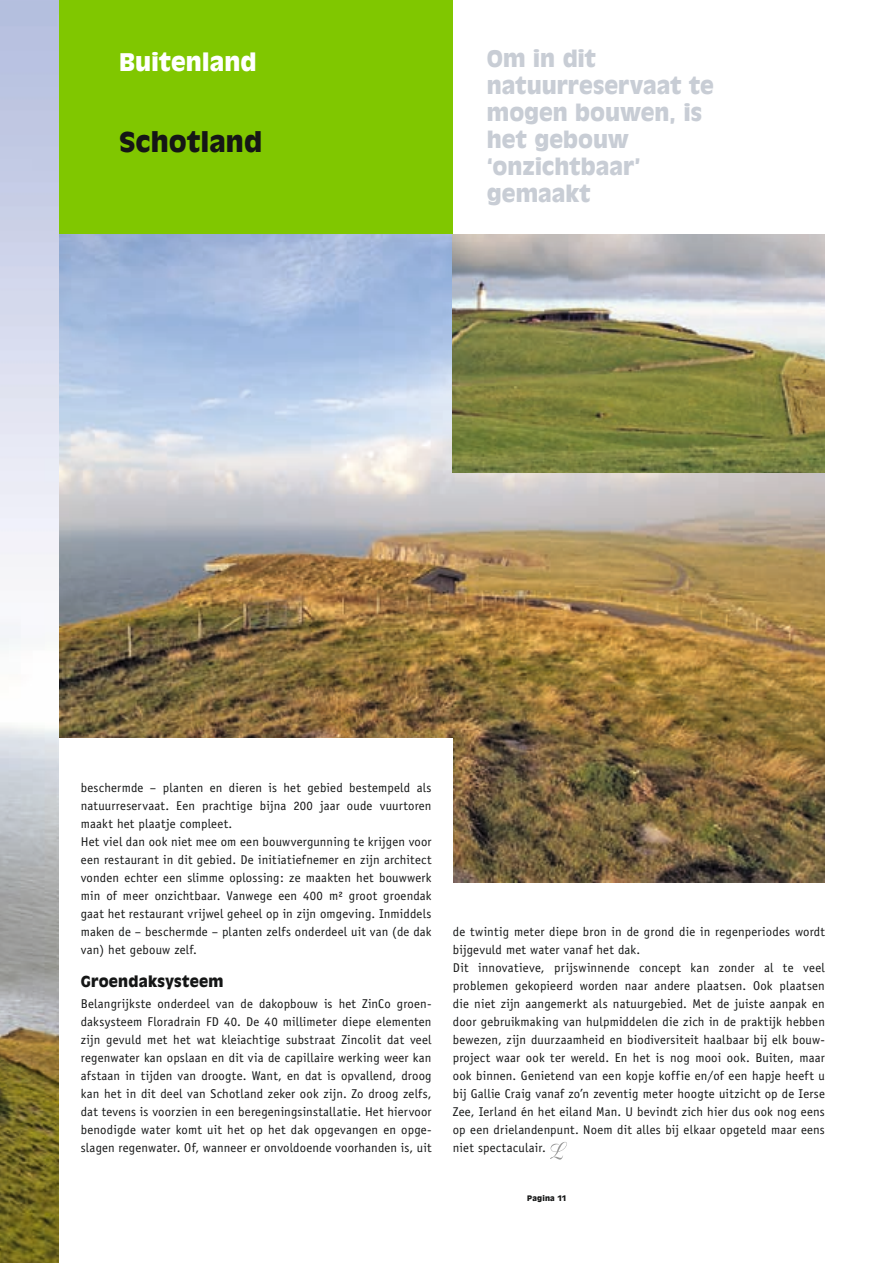
<style>
.page{position:relative;width:893px;height:1263px;background:#fff}
.page>*{position:absolute;margin:0;border:0;box-sizing:border-box;transform-origin:0 0}
.t1{font:900 27px "Antique Olive";color:#151616}
.t2{font:900 24px "Antique Olive";color:#fff}
.t3{font:900 22.5px/27px "Antique Olive";letter-spacing:-.005em;color:#c8cdd5}
.t4{font:900 15px "Antique Olive";letter-spacing:.015em;color:#151616}
.t5{font:12.75px/18px "Officina Sans";letter-spacing:.015em;color:#151616}
.t6{font:900 7.5px "Antique Olive";letter-spacing:.025em;color:#151616}
</style>
<div class="page">
<img style="left:0;top:0;width:60px;height:1263px">
<img style="left:60px;top:234px;width:765px;height:648px">
<img style="left:453px;top:234px;width:372px;height:238px">
<div style="left:60px;top:738px;width:393px;height:525px;background:#fff"></div>
<svg style="left:550px;top:1142px;width:17px;height:18px"></svg>
<div style="left:60px;top:0;width:393px;height:234px;background:#80c700"></div>
<p class="t2" style="left:119px;top:48px;width:139px">Buitenland</p>
<p class="t1" style="left:119px;top:126px;width:144px">Schotland</p>
<p class="t3" style="left:487px;top:46px;width:229px">Om in dit natuurreservaat te mogen bouwen, is het gebouw ‘onzichtbaar’ gemaakt</p>
<p class="t5" style="left:81px;top:779px;width:352px">beschermde – planten en dieren is het gebied bestempeld als natuurreservaat. Een prachtige bijna 200 jaar oude vuurtoren maakt het plaatje compleet.<br>Het viel dan ook niet mee om een bouwvergunning te krijgen voor een restaurant in dit gebied. De initiatiefnemer en zijn architect vonden echter een slimme oplossing: ze maakten het bouwwerk min of meer onzichtbaar. Vanwege een 400 m² groot groendak gaat het restaurant vrijwel geheel op in zijn omgeving. Inmiddels maken de – beschermde – planten zelfs onderdeel uit van (de dak van) het gebouw zelf.</p>
<p class="t4" style="left:81px;top:973px;width:144px">Groendaksysteem</p>
<p class="t5" style="left:81px;top:995px;width:352px;text-align:justify">Belangrijkste onderdeel van de dakopbouw is het ZinCo groen&shy;daksysteem Floradrain FD 40. De 40 millimeter diepe elementen zijn gevuld met het wat kleiachtige substraat Zincolit dat veel regenwater kan opslaan en dit via de capillaire werking weer kan afstaan in tijden van droogte. Want, en dat is opvallend, droog kan het in dit deel van Schotland zeker ook zijn. Zo droog zelfs, dat tevens is voorzien in een beregeningsinstallatie. Het hiervoor benodigde water komt uit het op het dak opgevangen en opge&shy;slagen regenwater. Of, wanneer er onvoldoende voorhanden is, uit</p>
<p class="t5" style="left:453px;top:923px;width:374px">de twintig meter diepe bron in de grond die in regenperiodes wordt bijgevuld met water vanaf het dak.<br>Dit innovatieve, prijswinnende concept kan zonder al te veel problemen gekopieerd worden naar andere plaatsen. Ook plaatsen die niet zijn aangemerkt als natuurgebied. Met de juiste aanpak en door gebruikmaking van hulpmiddelen die zich in de praktijk hebben bewezen, zijn duurzaamheid en biodiversiteit haalbaar bij elk bouw&shy;project waar ook ter wereld. En het is nog mooi ook. Buiten, maar ook binnen. Genietend van een kopje koffie en/of een hapje heeft u bij Gallie Craig vanaf zo’n zeventig meter hoogte uitzicht op de Ierse Zee, Ierland én het eiland Man. U bevindt zich hier dus ook nog eens op een drielandenpunt. Noem dit alles bij elkaar opgeteld maar eens niet spectaculair.</p>
<p class="t6" style="left:527px;top:1194px;width:41px">Pagina 11</p>
</div>
